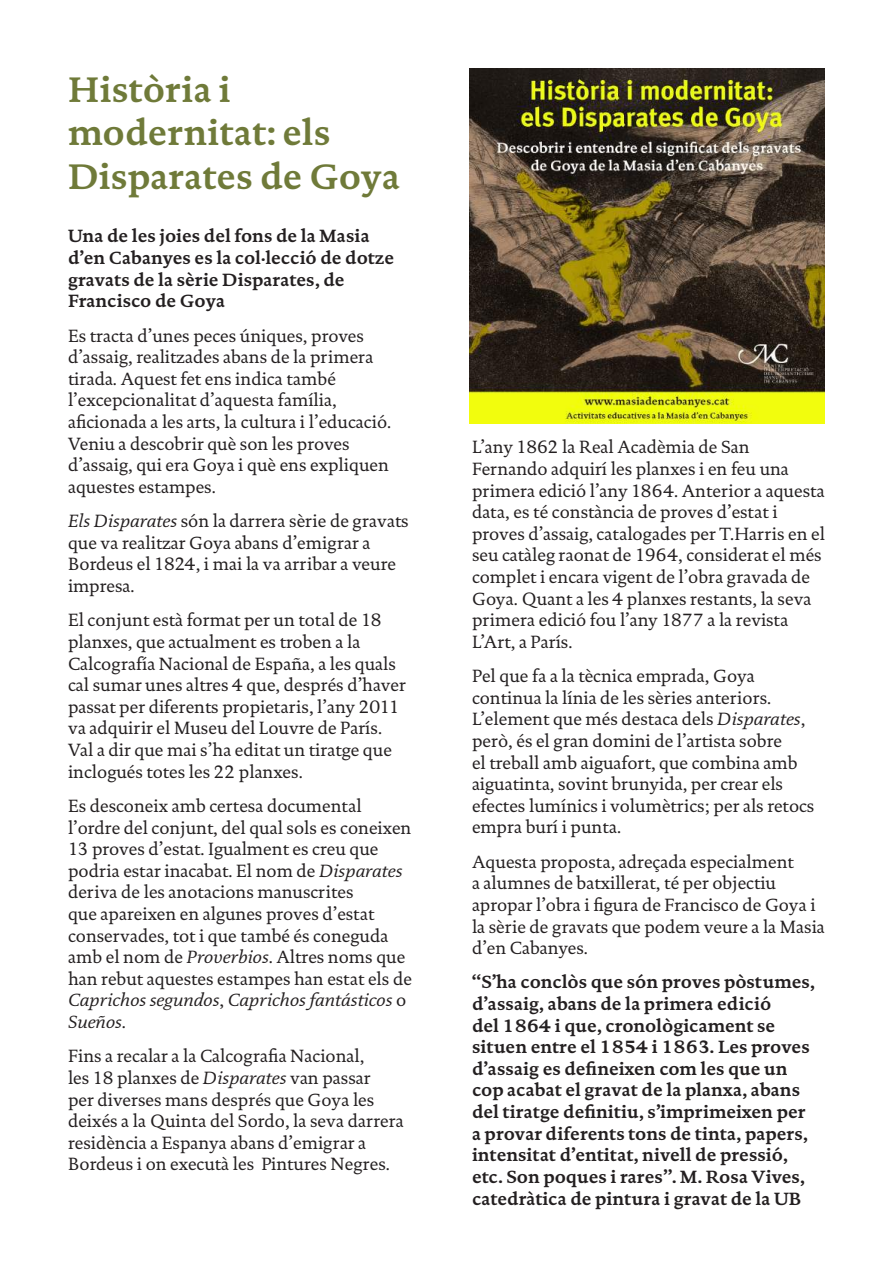
<style>
.page{position:relative;width:893px;height:1263px;background:#fff}
.page>*{position:absolute;margin:0;border:0;box-sizing:border-box;transform-origin:0 0}
.t1{font:700 36px/43.2px "Documenta Dtl";color:#6f7a39}
.t2{font:18px/21.6px "Documenta Dtl";color:#231f20}
.t3{font:700 18px/21.6px "Documenta Dtl";color:#231f20}
.s1{font-style:italic}
</style>
<div class="page">
<img style="left:470px;top:68px;width:355px;height:355px">
<h1 class="t1" style="left:68px;top:68px;width:334px">Història i modernitat: els<br>Disparates de Goya</h1>
<p class="t3" style="left:68px;top:225px;width:328px">Una de les joies del fons de la Masia d’en Cabanyes es la col·lecció de dotze gravats de la sèrie Disparates, de<br>Francisco de Goya</p>
<p class="t2" style="left:68px;top:325px;width:325px">Es tracta d’unes peces úniques, proves d’assaig, realitzades abans de la primera tirada. Aquest fet ens indica també l’excepcionalitat d’aquesta família, aficionada a les arts, la cultura i l’educació.<br>Veniu a descobrir què son les proves d’assaig, qui era Goya i què ens expliquen aquestes estampes.</p>
<p class="t2" style="left:68px;top:510px;width:342px"><span class="s1">Els Disparates</span> són la darrera sèrie de gravats que va realitzar Goya abans d’emigrar a Bordeus el 1824, i mai la va arribar a veure impresa.</p>
<p class="t2" style="left:68px;top:609px;width:339px">El conjunt està format per un total de 18 planxes, que actualment es troben a la Calcografía Nacional de España, a les quals cal sumar unes altres 4 que, després d’haver passat per diferents propietaris, l’any 2011 va adquirir el Museu del Louvre de París.<br>Val a dir que mai s’ha editat un tiratge que inclogués totes les 22 planxes.</p>
<p class="t2" style="left:68px;top:795px;width:345px">Es desconeix amb certesa documental l’ordre del conjunt, del qual sols es coneixen 13 proves d’estat. Igualment es creu que podria estar inacabat. El nom de <span class="s1">Disparates </span>deriva de les anotacions manuscrites<br>que apareixen en algunes proves d’estat conservades, tot i que també és coneguda amb el nom de <span class="s1">Proverbios</span>. Altres noms que han rebut aquestes estampes han estat els de <span class="s1">Caprichos segundos</span>, <span class="s1">Caprichos fantásticos</span> o <span class="s1">Sueños</span>.</p>
<p class="t2" style="left:68px;top:1045px;width:337px">Fins a recalar a la Calcografia Nacional,<br>les 18 planxes de <span class="s1">Disparates</span> van passar<br>per diverses mans després que Goya les deixés a la Quinta del Sordo, la seva darrera residència a Espanya abans d’emigrar a Bordeus i on executà les Pintures Negres.</p>
<p class="t2" style="left:472px;top:436px;width:354px">L’any 1862 la Real Acadèmia de San Fernando adquirí les planxes i en feu una primera edició l’any 1864. Anterior a aquesta data, es té constància de proves d’estat i proves d’assaig, catalogades per T.Harris en el seu catàleg raonat de 1964, considerat el més complet i encara vigent de l’obra gravada de Goya. Quant a les 4 planxes restants, la seva primera edició fou l’any 1877 a la revista L’Art, a París.</p>
<p class="t2" style="left:472px;top:665px;width:344px">Pel que fa a la tècnica emprada, Goya continua la línia de les sèries anteriors.<br>L’element que més destaca dels <span class="s1">Disparates</span>, però, és el gran domini de l’artista sobre<br>el treball amb aiguafort, que combina amb aiguatinta, sovint brunyida, per crear els efectes lumínics i volumètrics; per als retocs empra burí i punta.</p>
<p class="t2" style="left:472px;top:851px;width:354px">Aquesta proposta, adreçada especialment<br>a alumnes de batxillerat, té per objectiu apropar l’obra i figura de Francisco de Goya i la sèrie de gravats que podem veure a la Masia d’en Cabanyes.</p>
<p class="t3" style="left:472px;top:971px;width:345px">“S’ha conclòs que són proves pòstumes, d’assaig, abans de la primera edició<br>del 1864 i que, cronològicament se situen entre el 1854 i 1863. Les proves d’assaig es defineixen com les que un cop acabat el gravat de la planxa, abans del tiratge definitiu, s’imprimeixen per a provar diferents tons de tinta, papers, intensitat d’entitat, nivell de pressió, etc. Son poques i rares”. M. Rosa Vives, catedràtica de pintura i gravat de la UB</p>
</div>
